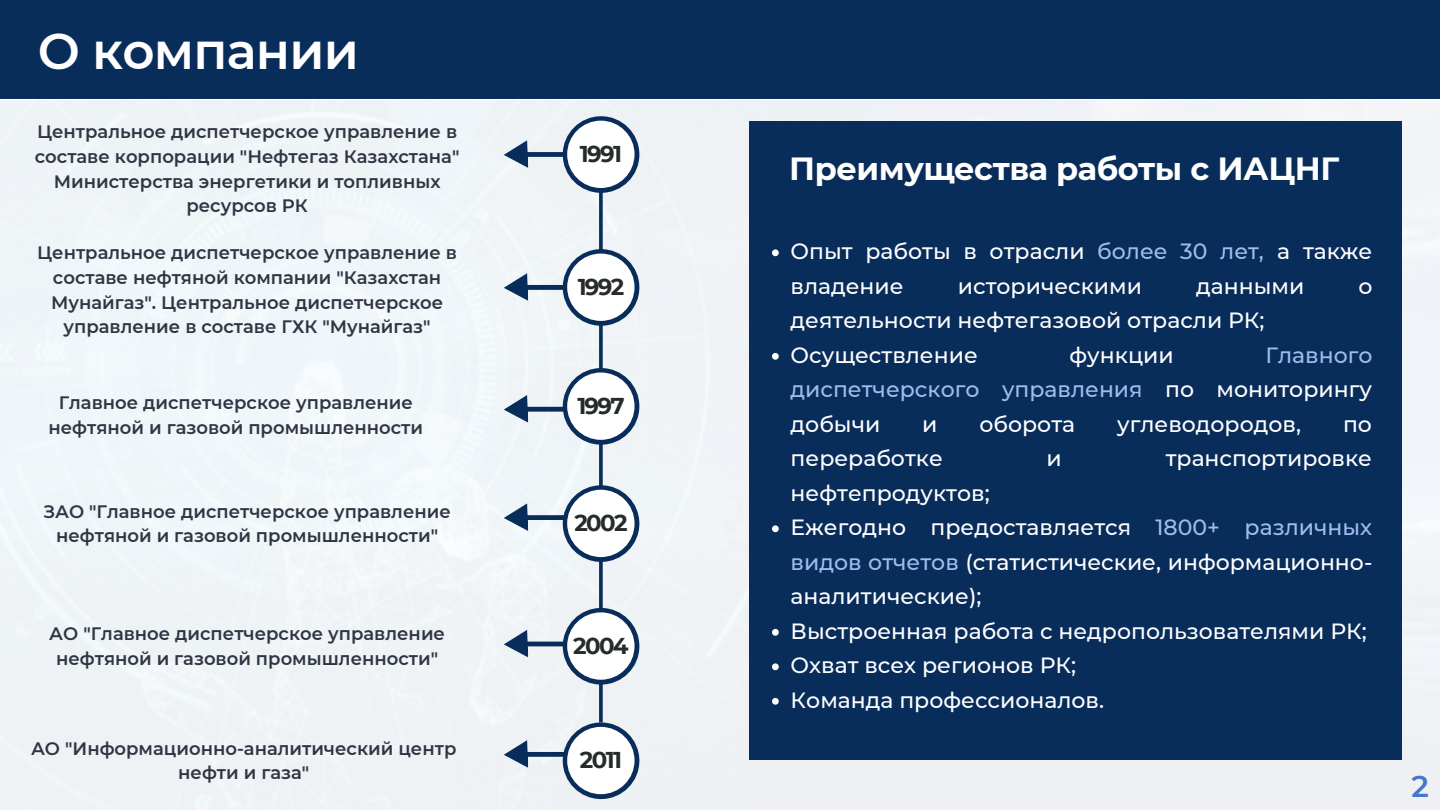
<style>
.page{position:relative;width:1440px;height:810px;background:#fff}
.page>*{position:absolute;margin:0;border:0;box-sizing:border-box;transform-origin:0 0}
.t1{font:600 50px "Montserrat";letter-spacing:-.015em;color:#fff}
.t2{font:700 32px "Montserrat";letter-spacing:-.015em;color:#fff}
.t3{font:600 30px "Montserrat";color:#4877ca}
.t4{font:700 22.9px "Montserrat";letter-spacing:-.07em;color:#262b2b}
.t5{font:500 22px/34.5px "Montserrat";color:#fff}
.t6{font:500 22px/34.5px "Montserrat";color:#9fbced;text-align:justify}
.t7{font:600 18px/24.8px "Montserrat";color:#2f3542;text-align:center}
.s1{color:#9fbced}
.s2{color:#fff}
</style>
<div class="page">
<div style="left:0;top:100px;width:1440px;height:710px;background:#eff4f7"></div>
<div style="left:0;top:0;width:1440px;height:99px;background:#092d5b"></div>
<svg style="left:599px;top:193px;width:4px;height:529px"></svg>
<svg style="left:563px;top:116px;width:76px;height:77px"></svg>
<div style="left:567px;top:121px;width:68px;height:67px;background:#fff;border-radius:50%"></div>
<svg style="left:563px;top:249px;width:76px;height:77px"></svg>
<div style="left:567px;top:254px;width:68px;height:67px;background:#fff;border-radius:50%"></div>
<div style="left:563px;top:368px;width:76px;height:77px;background:#092d5b;border-radius:50%"></div>
<div style="left:567px;top:372px;width:68px;height:68px;background:#fff;border-radius:50%"></div>
<svg style="left:563px;top:485px;width:76px;height:77px"></svg>
<div style="left:567px;top:490px;width:68px;height:67px;background:#fff;border-radius:50%"></div>
<div style="left:563px;top:608px;width:76px;height:77px;background:#092d5b;border-radius:50%"></div>
<div style="left:567px;top:612px;width:68px;height:68px;background:#fff;border-radius:50%"></div>
<svg style="left:563px;top:722px;width:76px;height:77px"></svg>
<div style="left:567px;top:727px;width:68px;height:67px;background:#fff;border-radius:50%"></div>
<div style="left:516px;top:152px;width:49px;height:5px;background:#092d5b"></div>
<svg style="left:503px;top:140px;width:25px;height:29px"></svg>
<div style="left:516px;top:285px;width:49px;height:5px;background:#092d5b"></div>
<svg style="left:503px;top:273px;width:25px;height:29px"></svg>
<div style="left:516px;top:407px;width:49px;height:5px;background:#092d5b"></div>
<svg style="left:503px;top:395px;width:25px;height:29px"></svg>
<div style="left:516px;top:515px;width:49px;height:5px;background:#092d5b"></div>
<svg style="left:503px;top:503px;width:25px;height:29px"></svg>
<hr style="left:516px;top:642px;width:49px;height:4px;background:#092d5b">
<svg style="left:503px;top:630px;width:25px;height:28px"></svg>
<div style="left:516px;top:752px;width:49px;height:5px;background:#092d5b"></div>
<svg style="left:503px;top:740px;width:25px;height:29px"></svg>
<div style="left:750px;top:121px;width:652px;height:639px;background:#092d5b"></div>
<svg style="left:772px;top:249px;width:7px;height:7px"></svg>
<svg style="left:772px;top:353px;width:7px;height:7px"></svg>
<svg style="left:772px;top:525px;width:7px;height:7px"></svg>
<svg style="left:772px;top:629px;width:7px;height:7px"></svg>
<svg style="left:772px;top:663px;width:7px;height:7px"></svg>
<svg style="left:772px;top:698px;width:7px;height:7px"></svg>
<h1 class="t1" style="left:38px;top:21px;width:323px">О компании</h1>
<p class="t7" style="left:35px;top:119px;width:426px">Центральное диспетчерское управление в составе корпорации "Нефтегаз Казахстана" Министерства энергетики и топливных ресурсов РК</p>
<p class="t7" style="left:37px;top:240px;width:421px">Центральное диспетчерское управление в составе нефтяной компании "Казахстан Мунайгаз". Центральное диспетчерское управление в составе ГХК "Мунайгаз"</p>
<p class="t7" style="left:48px;top:390px;width:376px">Главное диспетчерское управление нефтяной и газовой промышленности</p>
<p class="t7" style="left:43px;top:499px;width:409px">ЗАО "Главное диспетчерское управление нефтяной и газовой промышленности"</p>
<p class="t7" style="left:49px;top:621px;width:397px">АО "Главное диспетчерское управление нефтяной и газовой промышленности"</p>
<p class="t7" style="left:31px;top:736px;width:427px">АО "Информационно-аналитический центр нефти и газа"</p>
<p class="t4" style="left:580px;top:140px;width:44px">1991</p>
<p class="t4" style="left:578px;top:273px;width:48px">1992</p>
<p class="t4" style="left:577px;top:392px;width:49px">1997</p>
<p class="t4" style="left:574px;top:509px;width:55px">2002</p>
<p class="t4" style="left:573px;top:632px;width:57px">2004</p>
<p class="t4" style="left:580px;top:746px;width:44px">2011</p>
<h2 class="t2" style="left:789px;top:149px;width:552px">Преимущества работы с ИАЦНГ</h2>
<p class="t5" style="left:791px;top:234px;width:583px">Опыт работы в отрасли <span class="s1">более 30 лет,</span> а также владение</p>
<p class="t5" style="left:958px;top:269px;width:186px">историческими</p>
<p class="t5" style="left:1196px;top:269px;width:110px">данными</p>
<p class="t5" style="left:1358px;top:269px;width:16px">о</p>
<p class="t5" style="left:791px;top:303px;width:475px">деятельности нефтегазовой отрасли РК;<br>Осуществление</p>
<p class="t5" style="left:1070px;top:338px;width:106px">функции</p>
<p class="t6" style="left:791px;top:338px;width:584px;text-indent:475px">Главного диспетчерского управления <span class="s2">по мониторингу добычи</span></p>
<p class="t5" style="left:922px;top:407px;width:17px">и</p>
<p class="t5" style="left:979px;top:407px;width:97px">оборота</p>
<p class="t5" style="left:1117px;top:407px;width:185px">углеводородов,</p>
<p class="t5" style="left:1343px;top:407px;width:30px">по</p>
<p class="t5" style="left:791px;top:441px;width:154px">переработке</p>
<p class="t5" style="left:1047px;top:441px;width:17px">и</p>
<p class="t5" style="left:1166px;top:441px;width:208px">транспортировке</p>
<p class="t5" style="left:791px;top:476px;width:583px">нефтепродуктов;<br>Ежегодно предоставляется <span class="s1">1800+ различных видов отчетов</span> (статистические, информационно&shy;аналитические);<br>Выстроенная работа с недропользователями РК;<br>Охват всех регионов РК;<br>Команда профессионалов.</p>
<h3 class="t3" style="left:1411px;top:768px;width:19px">2</h3>
</div>
